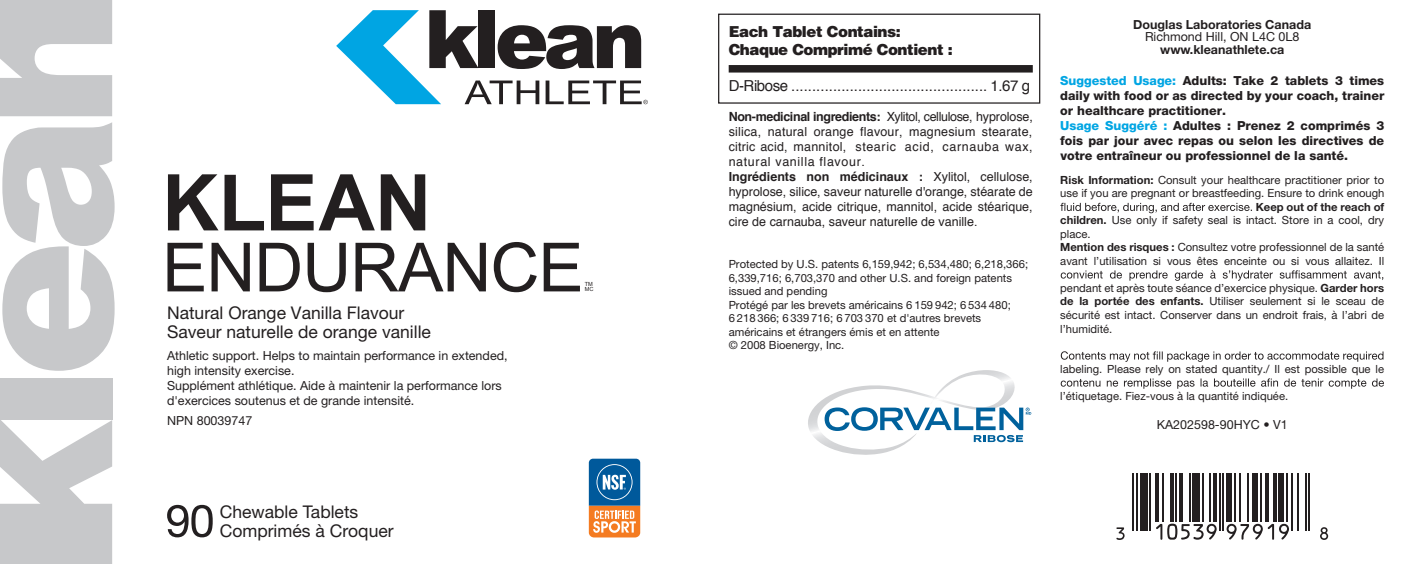
<style>
.page{position:relative;width:1418px;height:564px;background:#fff}
.page>*{position:absolute;margin:0;border:0;box-sizing:border-box;transform-origin:0 0}
.t1{font:700 78.25px "Arial";color:#231f20}
.t2{font:67.75px "Arial";letter-spacing:-.015em;color:#231f20}
.t3{font:17.5px/19.2px "Helvetica Neue LT Std";color:#231f20}
.t4{font:15.25px "Helvetica";letter-spacing:-.03em;color:#231f20}
.t5{font:900 15.25px/18px "Helvetica";letter-spacing:-.03em;color:#231f20}
.t6{font:12.5px/15px "Helvetica";color:#231f20}
.t7{font:800 12.5px/15px "Helvetica Neue LT Std";color:#231f20}
.t8{font:12.5px/15px "Helvetica Neue LT Std";color:#231f20}
.t9{font:700 12.5px "Helvetica Neue LT Std";color:#231f20}
.t10{font:11.25px/13.5px "Helvetica Neue LT Std";color:#231f20}
.t11{font:5.75px/5.2px "Arial";color:#231f20}
.s1{font-weight:700}
.s2{color:#00a5e3}
</style>
<div class="page">
<svg style="left:0;top:419px;width:112px;height:145px"></svg>
<div style="left:0;top:378px;width:112px;height:41px;background:#c7c8ca"></div>
<svg style="left:2px;top:122px;width:113px;height:249px"></svg>
<svg style="left:0;top:0;width:112px;height:116px"></svg>
<div style="left:728px;top:65px;width:304px;height:7px;background:#231f20"></div>
<div style="left:718px;top:14px;width:322px;height:90px;border:1px solid #231f20"></div>
<svg style="left:167px;top:505px;width:46px;height:32px"></svg>
<svg style="left:336px;top:10px;width:311px;height:94px"></svg>
<svg style="left:1060px;top:203px;width:191px;height:10px"></svg>
<svg style="left:1060px;top:270px;width:323px;height:11px"></svg>
<svg style="left:1060px;top:351px;width:323px;height:11px"></svg>
<svg style="left:1060px;top:378px;width:323px;height:10px"></svg>
<svg style="left:808px;top:370px;width:223px;height:85px"></svg>
<svg style="left:589px;top:458px;width:51px;height:79px;background:#78838b"></svg>
<svg style="left:1116px;top:527px;width:8px;height:13px"></svg>
<hr style="left:1132px;top:474px;width:2px;height:56px;background:#231f20">
<hr style="left:1136px;top:474px;width:2px;height:56px;background:#231f20">
<div style="left:1139px;top:474px;width:8px;height:56px;background:#231f20"></div>
<hr style="left:1149px;top:474px;width:2px;height:56px;background:#231f20">
<svg style="left:1155px;top:474px;width:3px;height:47px"></svg>
<hr style="left:1162px;top:474px;width:2px;height:47px;background:#231f20">
<svg style="left:1170px;top:474px;width:3px;height:47px"></svg>
<hr style="left:1175px;top:474px;width:2px;height:47px;background:#231f20">
<hr style="left:1179px;top:474px;width:3px;height:47px;background:#231f20">
<hr style="left:1188px;top:474px;width:2px;height:47px;background:#231f20">
<div style="left:1192px;top:474px;width:7px;height:47px;background:#231f20"></div>
<hr style="left:1201px;top:474px;width:2px;height:47px;background:#231f20">
<svg style="left:1156px;top:523px;width:60px;height:16px"></svg>
<hr style="left:1209px;top:474px;width:1px;height:47px;background:#231f20">
<svg style="left:1213px;top:474px;width:3px;height:47px"></svg>
<hr style="left:1218px;top:474px;width:2px;height:56px;background:#231f20">
<hr style="left:1222px;top:474px;width:2px;height:56px;background:#231f20">
<div style="left:1225px;top:474px;width:6px;height:47px;background:#231f20"></div>
<hr style="left:1233px;top:474px;width:2px;height:47px;background:#231f20">
<hr style="left:1239px;top:474px;width:1px;height:47px;background:#231f20">
<hr style="left:1246px;top:474px;width:2px;height:47px;background:#231f20">
<div style="left:1252px;top:474px;width:5px;height:47px;background:#231f20"></div>
<hr style="left:1259px;top:474px;width:2px;height:47px;background:#231f20">
<hr style="left:1265px;top:474px;width:4px;height:47px;background:#231f20">
<svg style="left:1273px;top:474px;width:3px;height:47px"></svg>
<svg style="left:1226px;top:523px;width:62px;height:16px"></svg>
<div style="left:1278px;top:474px;width:5px;height:47px;background:#231f20"></div>
<hr style="left:1285px;top:474px;width:2px;height:47px;background:#231f20">
<hr style="left:1291px;top:474px;width:2px;height:56px;background:#231f20">
<hr style="left:1297px;top:474px;width:1px;height:56px;background:#231f20">
<hr style="left:1304px;top:474px;width:2px;height:56px;background:#231f20">
<hr style="left:1308px;top:474px;width:2px;height:56px;background:#231f20">
<svg style="left:1320px;top:527px;width:7px;height:13px"></svg>
<h1 class="t1" style="left:162px;top:151px;width:271px">KLEAN</h1>
<h2 class="t2" style="left:162px;top:229px;width:423px">ENDURANCE</h2>
<p class="t11" style="left:584px;top:281px;width:10px">TM<br>MC</p>
<h3 class="t3" style="left:167px;top:302px;width:265px">Natural Orange Vanilla Flavour<br>Saveur naturelle de orange vanille</h3>
<p class="t8" style="left:167px;top:348px;width:342px">Athletic support. Helps to maintain performance in extended, high intensity exercise.<br>Supplément athlétique. Aide à maintenir la performance lors d'exercices soutenus et de grande intensité.</p>
<p class="t8" style="left:167px;top:413px;width:87px">NPN 80039747</p>
<h3 class="t3" style="left:220px;top:501px;width:175px">Chewable Tablets<br>Comprimés à Croquer</h3>
<h3 class="t5" style="left:728px;top:22px;width:226px">Each Tablet Contains:<br>Chaque Comprimé Contient :</h3>
<h3 class="t4" style="left:728px;top:74px;width:303px">D-Ribose ............................................... 1.67 g</h3>
<p class="t6" style="left:728px;top:110px;width:306px"><span class="s1">Non-medicinal ingredients:</span> Xylitol, cellulose, hyprolose, silica, natural orange flavour, magnesium stearate, citric acid, mannitol, stearic acid, carnauba wax, natural vanilla flavour.<br><span class="s1">Ingrédients non médicinaux :</span> Xylitol, cellulose, hyprolose, silice, saveur naturelle d'orange, stéarate de magnésium, acide citrique, mannitol, acide stéarique,</p>
<p class="t6" style="left:728px;top:215px;width:250px">cire de carnauba, saveur naturelle de vanille.</p>
<p class="t10" style="left:728px;top:257px;width:301px">Protected by U.S. patents 6,159,942; 6,534,480; 6,218,366; 6,339,716; 6,703,370 and other U.S. and foreign patents issued and pending<br>Protégé par les brevets américains 6 159 942; 6 534 480;<br>6 218 366; 6 339 716; 6 703 370 et d'autres brevets américains et étrangers émis et en attente<br>© 2008 Bioenergy, Inc.</p>
<p class="t9" style="left:1133px;top:17px;width:179px">Douglas Laboratories Canada</p>
<p class="t8" style="left:1144px;top:29px;width:156px">Richmond Hill, ON L4C 0L8</p>
<p class="t9" style="left:1160px;top:42px;width:126px">www.kleanathlete.ca</p>
<p class="t7" style="left:1060px;top:73px;width:325px"><span class="s2">Suggested Usage:</span> Adults: Take 2 tablets 3 times daily with food or as directed by your coach, trainer or healthcare practitioner.<br><span class="s2">Usage Suggéré :</span> Adultes : Prenez 2 comprimés 3 fois par jour avec repas ou selon les directives de votre entraîneur ou professionnel de la santé.</p>
<p class="t10" style="left:1060px;top:173px;width:325px"><span class="s1">Risk Information:</span> Consult your healthcare practitioner prior to use if you are pregnant or breastfeeding. Ensure to drink enough</p>
<p class="t10" style="left:1060px;top:200px;width:325px;text-indent:195px"><span class="s1">Keep out of the reach of children.</span> Use only if safety seal is intact. Store in a cool, dry place.<br><span class="s1">Mention des risques :</span> Consultez votre professionnel de la santé avant l’utilisation si vous êtes enceinte ou si vous allaitez. Il</p>
<p class="t10" style="left:1060px;top:281px;width:325px;text-align:justify">pendant et après toute séance d’exercice physique. <span class="s1">Garder hors de la portée des enfants.</span> Utiliser seulement si le sceau de sécurité est intact. Conserver dans un endroit frais, à l’abri de l’humidité.</p>
<p class="t10" style="left:1060px;top:362px;width:325px">labeling. Please rely on stated quantity./ Il est possible que le</p>
<p class="t10" style="left:1060px;top:389px;width:229px">l’étiquetage. Fiez-vous à la quantité indiquée.</p>
<p class="t8" style="left:1156px;top:416px;width:132px">KA202598-90HYC • V1</p>
</div>
